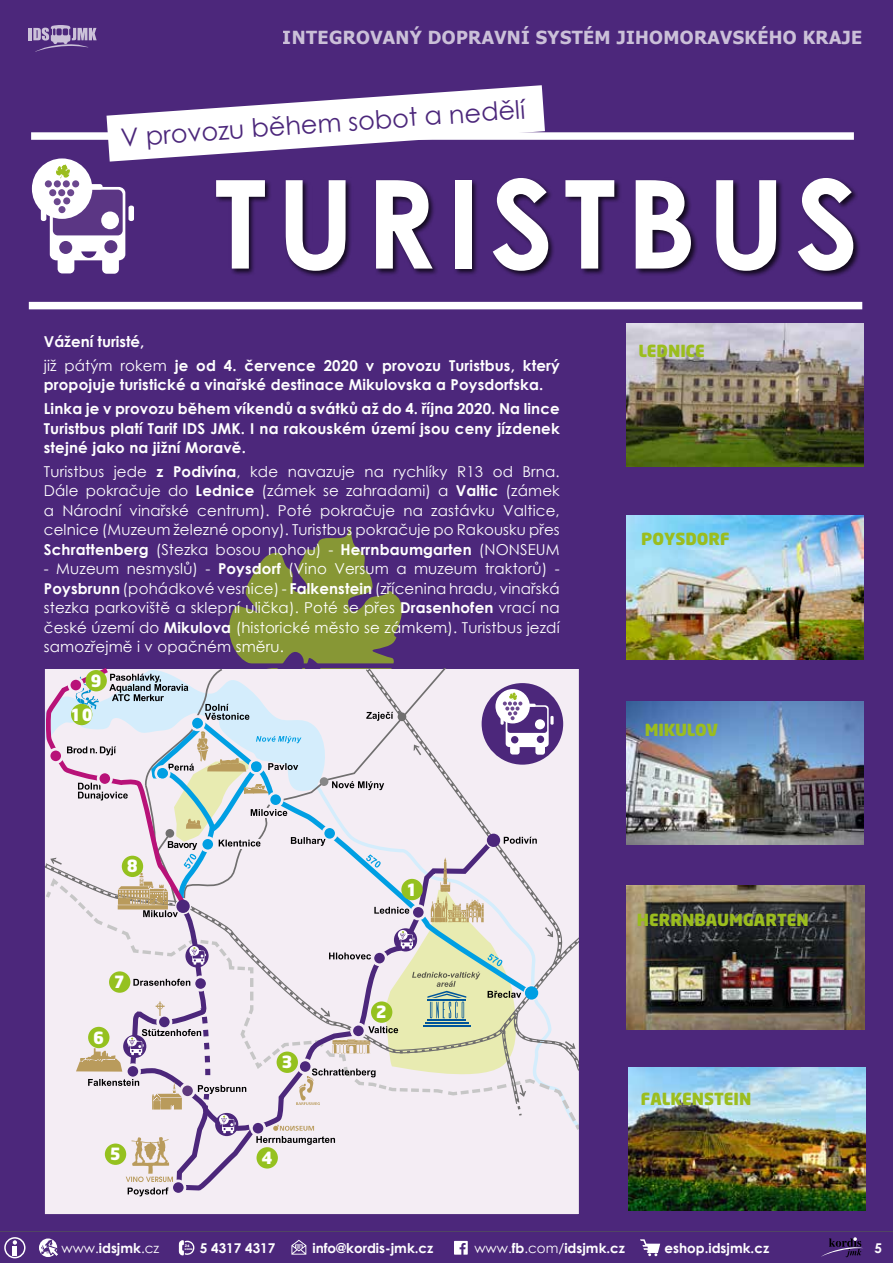
<style>
.page{position:relative;width:893px;height:1263px;background:#4c277b}
.page>*{position:absolute;margin:0;border:0;box-sizing:border-box;transform-origin:0 0}
.t1{font:700 123px "Century Gothic";letter-spacing:.08em;color:#fff}
.t2{font:25.5px "Century Gothic";color:#4c277b}
.t3{font:700 18px "Tahoma";letter-spacing:.02em;color:#fff}
.t4{font:900 16.65px/33.8px "Neo Sans";color:#fff}
.t5{font:900 16.5px "Neo Sans";color:#9bbd1e}
.t6{font:900 16.5px "Neo Sans";letter-spacing:-.02em;color:#9bbd1e}
.t7{font:15px/19.5px "Century Gothic";letter-spacing:.01em;color:#fff;text-align:justify}
.t8{font:700 15px/23.7px "Century Gothic";letter-spacing:.01em;color:#fff}
.t9{font:700 13.5px "Century Gothic";color:#fff}
.t10{font:13.5px "Century Gothic";color:#fff}
.t11{font:700 4.95px "Century Gothic";color:#fff}
.t12{font:900 3.45px "Neo Sans";color:#fff;scale:1.04 1}
.t13{font:900 2.25px "Neo Sans";color:#fff;scale:1.04 1}
.s1{font-weight:400}
.s2{font-weight:700}
</style>
<div class="page">
<svg style="left:29px;top:25px;width:68px;height:27px"></svg>
<img style="left:626px;top:323px;width:237px;height:144px">
<img style="left:629px;top:1067px;width:237px;height:144px">
<img style="left:627px;top:885px;width:237px;height:145px">
<img style="left:627px;top:701px;width:237px;height:143px">
<img style="left:626px;top:515px;width:237px;height:144px">
<div style="left:215px;top:177px;width:646px;height:101px;background:#000;opacity:.75"></div>
<div style="left:50px;top:187px;width:75px;height:73px;background:#fff;border-radius:6px"></div>
<div style="left:53px;top:190px;width:70px;height:45px;background:#5b3684;border-radius:5px"></div>
<div style="left:58px;top:253px;width:16px;height:20px;background:#fff;border-radius:5px"></div>
<div style="left:102px;top:253px;width:17px;height:21px;background:#fff;border-radius:5px"></div>
<svg style="left:41px;top:211px;width:5px;height:10px"></svg>
<svg style="left:129px;top:206px;width:5px;height:15px"></svg>
<div style="left:59px;top:241px;width:13px;height:13px;background:#5b3684;border-radius:50%"></div>
<div style="left:104px;top:240px;width:13px;height:13px;background:#5b3684;border-radius:50%"></div>
<svg style="left:81px;top:251px;width:16px;height:7px"></svg>
<div style="left:101px;top:211px;width:18px;height:18px;background:#fff;border-radius:50%"></div>
<div style="left:72px;top:184px;width:31px;height:5px;background:#fff;border-radius:3px"></div>
<div style="left:32px;top:158px;width:60px;height:61px;background:#fff;border-radius:50%"></div>
<div style="left:49px;top:189px;width:7px;height:7px;background:#6b488f;border-radius:50%"></div>
<div style="left:54px;top:198px;width:7px;height:7px;background:#6b488f;border-radius:50%"></div>
<div style="left:67px;top:189px;width:7px;height:7px;background:#6b488f;border-radius:50%"></div>
<div style="left:58px;top:189px;width:7px;height:7px;background:#6b488f;border-radius:50%"></div>
<div style="left:63px;top:197px;width:7px;height:7px;background:#6b488f;border-radius:50%"></div>
<div style="left:58px;top:206px;width:8px;height:7px;background:#6b488f;border-radius:50%"></div>
<div style="left:45px;top:180px;width:7px;height:7px;background:#6b488f;border-radius:50%"></div>
<div style="left:63px;top:180px;width:7px;height:7px;background:#6b488f;border-radius:50%"></div>
<div style="left:54px;top:180px;width:7px;height:7px;background:#6b488f;border-radius:50%"></div>
<div style="left:72px;top:180px;width:7px;height:7px;background:#6b488f;border-radius:50%"></div>
<svg style="left:56px;top:164px;width:14px;height:15px"></svg>
<div style="left:29px;top:302px;width:833px;height:7px;background:#fff"></div>
<div style="left:31px;top:132px;width:823px;height:8px;background:#fff"></div>
<svg style="left:107px;top:85px;width:438px;height:77px"></svg>
<div style="left:130px;top:1196px;width:370px;height:17px;background:#f4edf4"></div>
<svg style="left:44px;top:527px;width:535px;height:669px"></svg>
<div style="left:176px;top:900px;width:14px;height:13px;background:#4c277b;border-radius:50%"></div>
<div style="left:69px;top:678px;width:13px;height:14px;background:#b81278;border-radius:50%"></div>
<div style="left:68px;top:677px;width:16px;height:16px;border:3px solid #f4edf4;border-radius:50%"></div>
<div style="left:49px;top:749px;width:13px;height:13px;background:#b81278;border-radius:50%"></div>
<div style="left:48px;top:748px;width:16px;height:16px;border:3px solid #f4edf4;border-radius:50%"></div>
<div style="left:98px;top:772px;width:13px;height:13px;background:#b81278;border-radius:50%"></div>
<div style="left:97px;top:770px;width:16px;height:16px;border:3px solid #f4edf4;border-radius:50%"></div>
<div style="left:257px;top:1147px;width:21px;height:21px;background:#95c11f;border-radius:50%"></div>
<div style="left:105px;top:1143px;width:21px;height:22px;background:#95c11f;border-radius:50%"></div>
<div style="left:401px;top:879px;width:22px;height:21px;background:#95c11f;border-radius:50%"></div>
<div style="left:88px;top:1027px;width:21px;height:21px;background:#95c11f;border-radius:50%"></div>
<div style="left:371px;top:1001px;width:21px;height:22px;background:#95c11f;border-radius:50%"></div>
<div style="left:109px;top:971px;width:21px;height:22px;background:#95c11f;border-radius:50%"></div>
<div style="left:122px;top:856px;width:21px;height:21px;background:#95c11f;border-radius:50%"></div>
<div style="left:85px;top:670px;width:22px;height:21px;background:#95c11f;border-radius:50%"></div>
<div style="left:71px;top:704px;width:21px;height:21px;background:#95c11f;border-radius:50%"></div>
<div style="left:277px;top:1051px;width:21px;height:22px;background:#95c11f;border-radius:50%"></div>
<svg style="left:0;top:1231px;width:893px;height:28px"></svg>
<p class="t3" style="left:283px;top:25px;width:581px">INTEGROVANÝ DOPRAVNÍ SYSTÉM JIHOMORAVSKÉHO KRAJE</p>
<h2 class="t2" style="left:120px;top:120px;width:407px;rotate:-4deg">V provozu během sobot a nedělí</h2>
<h1 class="t1" style="left:215px;top:131px;width:646px">TURISTBUS</h1>
<p class="t8" style="left:44px;top:329px;width:517px">Vážení turisté,<br><span class="s1">již pátým rokem</span> je od 4. července 2020 v provozu Turistbus, který</p>
<p class="t8" style="left:44px;top:372px;width:517px">propojuje turistické a vinařské destinace Mikulovska a Poysdorfska.<br>Linka je v provozu během víkendů a svátků až do 4. října 2020. Na lince</p>
<p class="t8" style="left:44px;top:418px;width:517px;line-height:19.5px">Turistbus platí Tarif IDS JMK. I na rakouském území jsou ceny jízdenek stejné jako na jižní Moravě.</p>
<p class="t7" style="left:44px;top:461px;width:517px">Turistbus jede <span class="s2">z Podivína</span>, kde navazuje na rychlíky R13 od Brna.<br>Dále pokračuje do <span class="s2">Lednice</span> (zámek se zahradami) a <span class="s2">Valtic</span> (zámek a Národní vinařské centrum). Poté pokračuje na zastávku Valtice, celnice (Muzeum železné opony). Turistbus pokračuje po Rakousku přes <span class="s2">Schrattenberg</span> (Stezka bosou nohou) - <span class="s2">Herrnbaumgarten</span> (NONSEUM</p>
<p class="t7" style="left:44px;top:559px;width:517px">- Muzeum nesmyslů) - <span class="s2">Poysdorf</span> (Vino Versum a muzeum traktorů) - <span class="s2">Poysbrunn</span> (pohádkové vesnice) - <span class="s2">Falkenstein</span> (zřícenina hradu, vinařská stezka parkoviště a sklepní ulička). Poté se přes <span class="s2">Drasenhofen</span> vrací na české území do <span class="s2">Mikulova</span> (historické město se zámkem). Turistbus jezdí samozřejmě i v opačném směru.</p>
<p class="t4" style="left:71px;top:665px;width:32px;text-indent:20px">9<br>10</p>
<p class="t4" style="left:127px;top:851px;width:13px">8</p>
<p class="t4" style="left:114px;top:966px;width:13px">7</p>
<p class="t4" style="left:93px;top:1022px;width:13px">6</p>
<p class="t4" style="left:282px;top:1046px;width:13px">3</p>
<p class="t4" style="left:110px;top:1138px;width:13px">5</p>
<p class="t4" style="left:261px;top:1142px;width:13px">4</p>
<p class="t4" style="left:406px;top:874px;width:13px">1</p>
<p class="t4" style="left:376px;top:996px;width:13px">2</p>
<p class="t5" style="left:638px;top:344px;width:68px">LEDNICE</p>
<p class="t5" style="left:641px;top:532px;width:90px">POYSDORF</p>
<p class="t6" style="left:645px;top:723px;width:75px">MIKULOV</p>
<p class="t5" style="left:637px;top:913px;width:174px">HERRNBAUMGARTEN</p>
<p class="t5" style="left:641px;top:1091px;width:112px">FALKENSTEIN</p>
<p class="t13" style="left:185px;top:1248px;width:9px">HODIN</p>
<p class="t9" style="left:200px;top:1238px;width:77px">5 4317 4317</p>
<p class="t11" style="left:297px;top:1244px;width:5px">@</p>
<p class="t9" style="left:312px;top:1238px;width:122px">info@kordis-jmk.cz</p>
<p class="t9" style="left:474px;top:1238px;width:152px"><span class="s1">www.</span>fb<span class="s1">.com/</span>idsjmk.cz</p>
<p class="t9" style="left:664px;top:1238px;width:106px">eshop.idsjmk.cz</p>
<p class="t9" style="left:874px;top:1238px;width:9px">5</p>
<p class="t10" style="left:62px;top:1238px;width:99px">www.<span class="s2">idsjmk</span>.cz</p>
<p class="t12" style="left:185px;top:1244px;width:6px">24</p>
</div>
